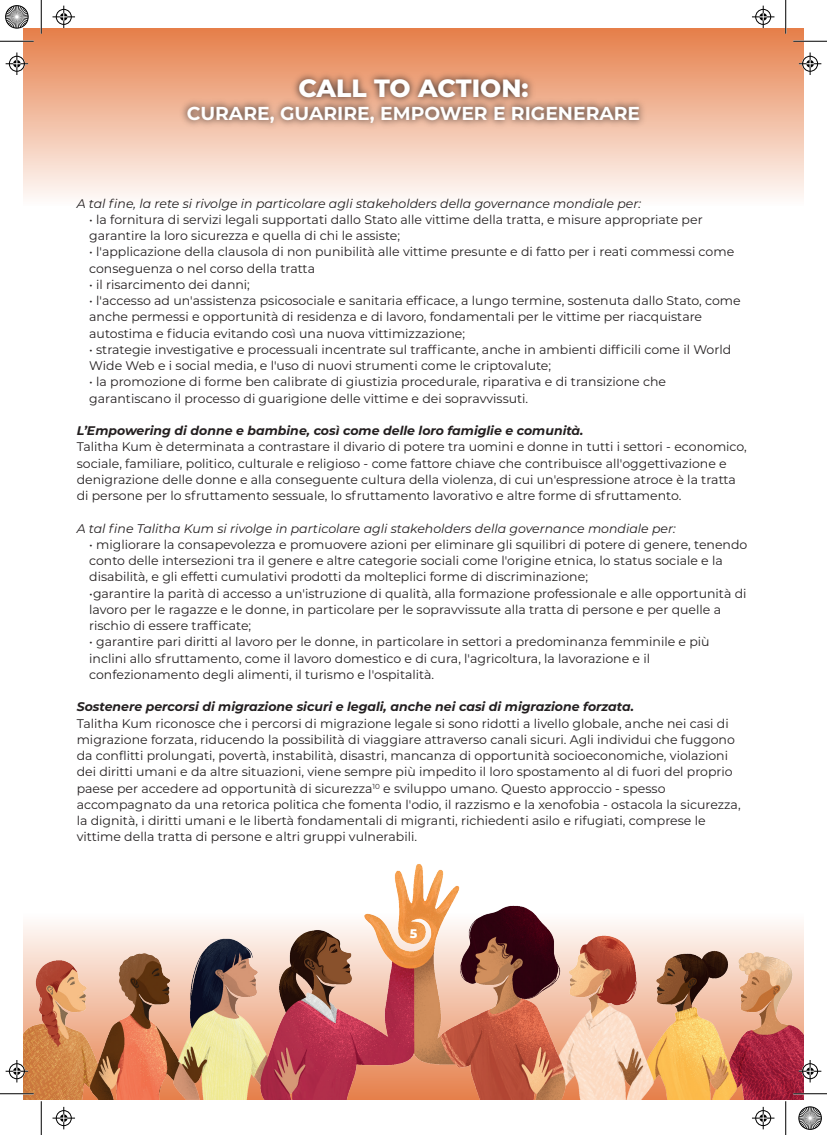
<style>
.page{position:relative;width:827px;height:1135px;background:#fff}
.page>*{position:absolute;margin:0;border:0;box-sizing:border-box;transform-origin:0 0}
.t1{font:800 25px "Montserrat";color:#fff}
.t2{font:700 18.75px "Montserrat";color:#fff}
.t3{font:12.5px/16.2px "Montserrat";color:#231f20}
.t4{font:italic 12.5px "Montserrat";color:#231f20}
.t5{font:italic 700 12.5px "Montserrat";color:#231f20}
.t6{font:800 12.5px "Montserrat";color:#fff}
</style>
<div class="page">
<div style="left:24px;top:29px;width:779px;height:177px;background:linear-gradient(to bottom,#e57f4a,#fefdfc)"></div>
<img style="left:24px;top:864px;width:779px;height:236px">
<img style="left:66px;top:65px;width:695px;height:113px">
<hr style="left:0;top:40px;width:34px;height:2px;background:#fff">
<hr style="left:793px;top:40px;width:34px;height:2px;background:#fff">
<hr style="left:40px;top:0;width:2px;height:34px;background:#fff">
<hr style="left:0;top:41px;width:34px;height:1px;background:#000">
<hr style="left:793px;top:41px;width:34px;height:1px;background:#000">
<hr style="left:0;top:1093px;width:34px;height:1px;background:#000">
<hr style="left:793px;top:1093px;width:34px;height:1px;background:#000">
<hr style="left:41px;top:0;width:1px;height:34px;background:#000">
<hr style="left:41px;top:1101px;width:1px;height:34px;background:#000">
<hr style="left:785px;top:0;width:1px;height:34px;background:#000">
<hr style="left:785px;top:1101px;width:1px;height:34px;background:#000">
<svg style="left:52px;top:6px;width:23px;height:22px"></svg>
<svg style="left:752px;top:6px;width:22px;height:22px"></svg>
<svg style="left:52px;top:1107px;width:23px;height:22px"></svg>
<svg style="left:752px;top:1107px;width:22px;height:22px"></svg>
<svg style="left:6px;top:53px;width:22px;height:22px"></svg>
<svg style="left:6px;top:1060px;width:22px;height:22px"></svg>
<svg style="left:798px;top:53px;width:23px;height:22px"></svg>
<svg style="left:798px;top:1060px;width:23px;height:22px"></svg>
<svg style="left:5px;top:5px;width:25px;height:25px"></svg>
<svg style="left:798px;top:1106px;width:24px;height:24px"></svg>
<h1 class="t1" style="left:298px;top:70px;width:232px">CALL TO ACTION:</h1>
<h2 class="t2" style="left:187px;top:100px;width:455px">CURARE, GUARIRE, EMPOWER E RIGENERARE</h2>
<p class="t4" style="left:77px;top:195px;width:566px">A tal fine, la rete si rivolge in particolare agli stakeholders della governance mondiale per:</p>
<p class="t3" style="left:89px;top:211px;width:615px">• la fornitura di servizi legali supportati dallo Stato alle vittime della tratta, e misure appropriate per garantire la loro sicurezza e quella di chi le assiste;</p>
<p class="t3" style="left:89px;top:243px;width:646px">• l'applicazione della clausola di non punibilità alle vittime presunte e di fatto per i reati commessi come conseguenza o nel corso della tratta</p>
<p class="t3" style="left:89px;top:276px;width:162px">• il risarcimento dei danni;</p>
<p class="t3" style="left:89px;top:292px;width:653px">• l'accesso ad un'assistenza psicosociale e sanitaria efficace, a lungo termine, sostenuta dallo Stato, come anche permessi e opportunità di residenza e di lavoro, fondamentali per le vittime per riacquistare autostima e fiducia evitando così una nuova vittimizzazione;</p>
<p class="t3" style="left:89px;top:341px;width:643px">• strategie investigative e processuali incentrate sul trafficante, anche in ambienti difficili come il World<br>Wide Web e i social media, e l'uso di nuovi strumenti come le criptovalute;</p>
<p class="t3" style="left:89px;top:373px;width:578px">• la promozione di forme ben calibrate di giustizia procedurale, riparativa e di transizione che garantiscano il processo di guarigione delle vittime e dei sopravvissuti.</p>
<p class="t5" style="left:77px;top:422px;width:508px">L’Empowering di donne e bambine, così come delle loro famiglie e comunità.</p>
<p class="t3" style="left:77px;top:438px;width:671px">Talitha Kum è determinata a contrastare il divario di potere tra uomini e donne in tutti i settori - economico, sociale, familiare, politico, culturale e religioso - come fattore chiave che contribuisce all'oggettivazione e denigrazione delle donne e alla conseguente cultura della violenza, di cui un'espressione atroce è la tratta di persone per lo sfruttamento sessuale, lo sfruttamento lavorativo e altre forme di sfruttamento.</p>
<p class="t4" style="left:77px;top:520px;width:600px">A tal fine Talitha Kum si rivolge in particolare agli stakeholders della governance mondiale per:</p>
<p class="t3" style="left:89px;top:536px;width:659px">• migliorare la consapevolezza e promuovere azioni per eliminare gli squilibri di potere di genere, tenendo conto delle intersezioni tra il genere e altre categorie sociali come l'origine etnica, lo status sociale e la disabilità, e gli effetti cumulativi prodotti da molteplici forme di discriminazione;</p>
<p class="t3" style="left:89px;top:585px;width:658px">•garantire la parità di accesso a un'istruzione di qualità, alla formazione professionale e alle opportunità di lavoro per le ragazze e le donne, in particolare per le sopravvissute alla tratta di persone e per quelle a rischio di essere trafficate;</p>
<p class="t3" style="left:89px;top:633px;width:622px">• garantire pari diritti al lavoro per le donne, in particolare in settori a predominanza femminile e più inclini allo sfruttamento, come il lavoro domestico e di cura, l'agricoltura, la lavorazione e il confezionamento degli alimenti, il turismo e l'ospitalità.</p>
<p class="t5" style="left:77px;top:698px;width:559px">Sostenere percorsi di migrazione sicuri e legali, anche nei casi di migrazione forzata.</p>
<p class="t3" style="left:77px;top:715px;width:665px">Talitha Kum riconosce che i percorsi di migrazione legale si sono ridotti a livello globale, anche nei casi di migrazione forzata, riducendo la possibilità di viaggiare attraverso canali sicuri. Agli individui che fuggono da conflitti prolungati, povertà, instabilità, disastri, mancanza di opportunità socioeconomiche, violazioni dei diritti umani e da altre situazioni, viene sempre più impedito il loro spostamento al di fuori del proprio paese per accedere ad opportunità di sicurezza<sup>10</sup> e sviluppo umano. Questo approccio - spesso accompagnato da una retorica politica che fomenta l'odio, il razzismo e la xenofobia - ostacola la sicurezza, la dignità, i diritti umani e le libertà fondamentali di migranti, richiedenti asilo e rifugiati, comprese le vittime della tratta di persone e altri gruppi vulnerabili.</p>
<p class="t6" style="left:410px;top:925px;width:9px">5</p>
</div>
